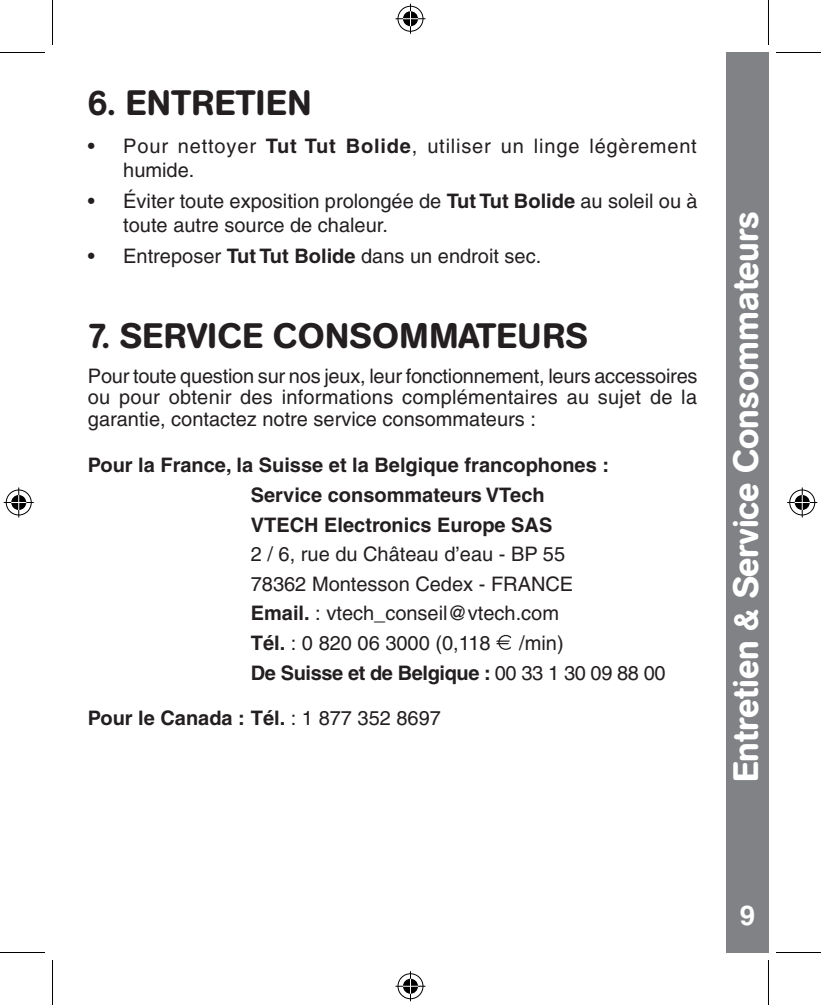
<style>
.page{position:relative;width:821px;height:1005px;background:#fff}
.page>*{position:absolute;margin:0;border:0;box-sizing:border-box;transform-origin:0 0}
.Handing_indent{font:500 35px "AG Book Rounded";letter-spacing:.02em;color:#231f20}
.side_bard{font:500 35px "AG Book Rounded";color:#fff}
.t1{font:700 27.5px "Helvetica";color:#fff}
.point{font:20px/24px "Helvetica";color:#231f20}
.body{font:20px/21.2px "Helvetica";color:#231f20;text-align:justify}
.point-2{font:700 20px "Helvetica";color:#231f20}
.point-3{font:20px/24px "Helvetica";letter-spacing:.04em;color:#231f20}
.point-4{font:700 20px "Helvetica";letter-spacing:-.02em;color:#231f20}
.s1{font-weight:700}
.s2{font-weight:400}
</style>
<div class="page">
<svg style="left:496px;top:635px;width:15px;height:15px"></svg>
<div style="left:726px;top:52px;width:42px;height:900px;background:#808285"></div>
<hr style="left:0;top:52px;width:45px;height:1px;background:#000">
<hr style="left:776px;top:52px;width:45px;height:1px;background:#000">
<hr style="left:0;top:952px;width:45px;height:1px;background:#000">
<hr style="left:776px;top:952px;width:45px;height:1px;background:#000">
<hr style="left:52px;top:0;width:1px;height:45px;background:#000">
<hr style="left:52px;top:960px;width:1px;height:45px;background:#000">
<hr style="left:768px;top:0;width:1px;height:45px;background:#000">
<hr style="left:768px;top:960px;width:1px;height:45px;background:#000">
<div style="left:396px;top:5px;width:28px;height:28px;border:3px solid #fff;border-radius:50%"></div>
<hr style="left:395px;top:17px;width:30px;height:3px;background:#fff">
<hr style="left:409px;top:4px;width:3px;height:30px;background:#fff">
<div style="left:401px;top:10px;width:18px;height:18px;border:3px solid #fff;border-radius:50%"></div>
<div style="left:398px;top:6px;width:25px;height:26px;border:1px solid #000;border-radius:50%"></div>
<hr style="left:395px;top:18px;width:30px;height:1px;background:#000">
<hr style="left:410px;top:4px;width:1px;height:30px;background:#000">
<svg style="left:403px;top:11px;width:15px;height:15px"></svg>
<div style="left:396px;top:972px;width:28px;height:28px;border:3px solid #fff;border-radius:50%"></div>
<hr style="left:395px;top:985px;width:30px;height:3px;background:#fff">
<hr style="left:409px;top:971px;width:3px;height:30px;background:#fff">
<div style="left:401px;top:977px;width:18px;height:18px;border:3px solid #fff;border-radius:50%"></div>
<div style="left:398px;top:973px;width:25px;height:26px;border:1px solid #000;border-radius:50%"></div>
<hr style="left:395px;top:986px;width:30px;height:1px;background:#000">
<hr style="left:410px;top:971px;width:1px;height:30px;background:#000">
<svg style="left:403px;top:979px;width:15px;height:15px"></svg>
<div style="left:5px;top:488px;width:28px;height:29px;border:3px solid #fff;border-radius:50%"></div>
<hr style="left:4px;top:501px;width:30px;height:3px;background:#fff">
<hr style="left:17px;top:488px;width:3px;height:30px;background:#fff">
<div style="left:10px;top:493px;width:18px;height:19px;border:3px solid #fff;border-radius:50%"></div>
<div style="left:6px;top:490px;width:26px;height:25px;border:1px solid #000;border-radius:50%"></div>
<hr style="left:4px;top:502px;width:30px;height:1px;background:#000">
<hr style="left:18px;top:488px;width:1px;height:30px;background:#000">
<svg style="left:11px;top:495px;width:15px;height:15px"></svg>
<div style="left:788px;top:488px;width:28px;height:29px;border:3px solid #fff;border-radius:50%"></div>
<hr style="left:787px;top:501px;width:30px;height:3px;background:#fff">
<svg style="left:800px;top:488px;width:4px;height:30px"></svg>
<div style="left:793px;top:493px;width:18px;height:19px;border:3px solid #fff;border-radius:50%"></div>
<div style="left:789px;top:490px;width:26px;height:25px;border:1px solid #000;border-radius:50%"></div>
<hr style="left:787px;top:502px;width:30px;height:1px;background:#000">
<hr style="left:802px;top:488px;width:1px;height:30px;background:#000">
<svg style="left:794px;top:495px;width:15px;height:15px"></svg>
<p class="Handing_indent" style="left:88px;top:82px;width:225px">6. ENTRETIEN</p>
<p class="point-3" style="left:123px;top:134px;width:575px;text-indent:-35px">• Pour nettoyer <span class="s1">Tut Tut Bolide</span>, utiliser un linge légèrement humide.</p>
<p class="point" style="left:123px;top:189px;width:576px;text-indent:-35px">• Éviter toute exposition prolongée de <span class="s1">Tut Tut Bolide</span> au soleil ou à toute autre source de chaleur.</p>
<p class="point" style="left:88px;top:244px;width:455px">• Entreposer <span class="s1">Tut Tut Bolide</span> dans un endroit sec.</p>
<p class="Handing_indent" style="left:88px;top:315px;width:501px">7. SERVICE CONSOMMATEURS</p>
<p class="body" style="left:88px;top:365px;width:611px">Pour toute question sur nos jeux, leur fonctionnement, leurs accessoires ou pour obtenir des informations complémentaires au sujet de la garantie, contactez notre service consommateurs :</p>
<p class="point-2" style="left:88px;top:453px;width:522px">Pour la France, la Suisse et la Belgique francophones :</p>
<p class="point-2" style="left:251px;top:483px;width:295px">Service consommateurs VTech</p>
<p class="point-2" style="left:251px;top:512px;width:303px">VTECH Electronics Europe SAS</p>
<p class="point" style="left:251px;top:542px;width:316px">2 / 6, rue du Château d’eau - BP 55</p>
<p class="point" style="left:251px;top:572px;width:324px">78362 Montesson Cedex - FRANCE</p>
<p class="point" style="left:251px;top:601px;width:310px"><span class="s1">Email.</span> : vtech_conseil@vtech.com</p>
<p class="point" style="left:251px;top:631px;width:241px"><span class="s1">Tél.</span> : 0 820 06 3000 (0,118</p>
<p class="point" style="left:519px;top:631px;width:46px">/min)</p>
<p class="point-4" style="left:251px;top:661px;width:416px">De Suisse et de Belgique : <span class="s2">00 33 1 30 09 88 00</span></p>
<p class="point-2" style="left:88px;top:706px;width:355px">Pour le Canada : Tél. <span class="s2">: 1 877 352 8697</span></p>
<p class="side_bard" style="left:725px;top:782px;width:572px;rotate:-90deg">Entretien &amp; Service Consommateurs</p>
<p class="t1" style="left:740px;top:899px;width:17px">9</p>
</div>
